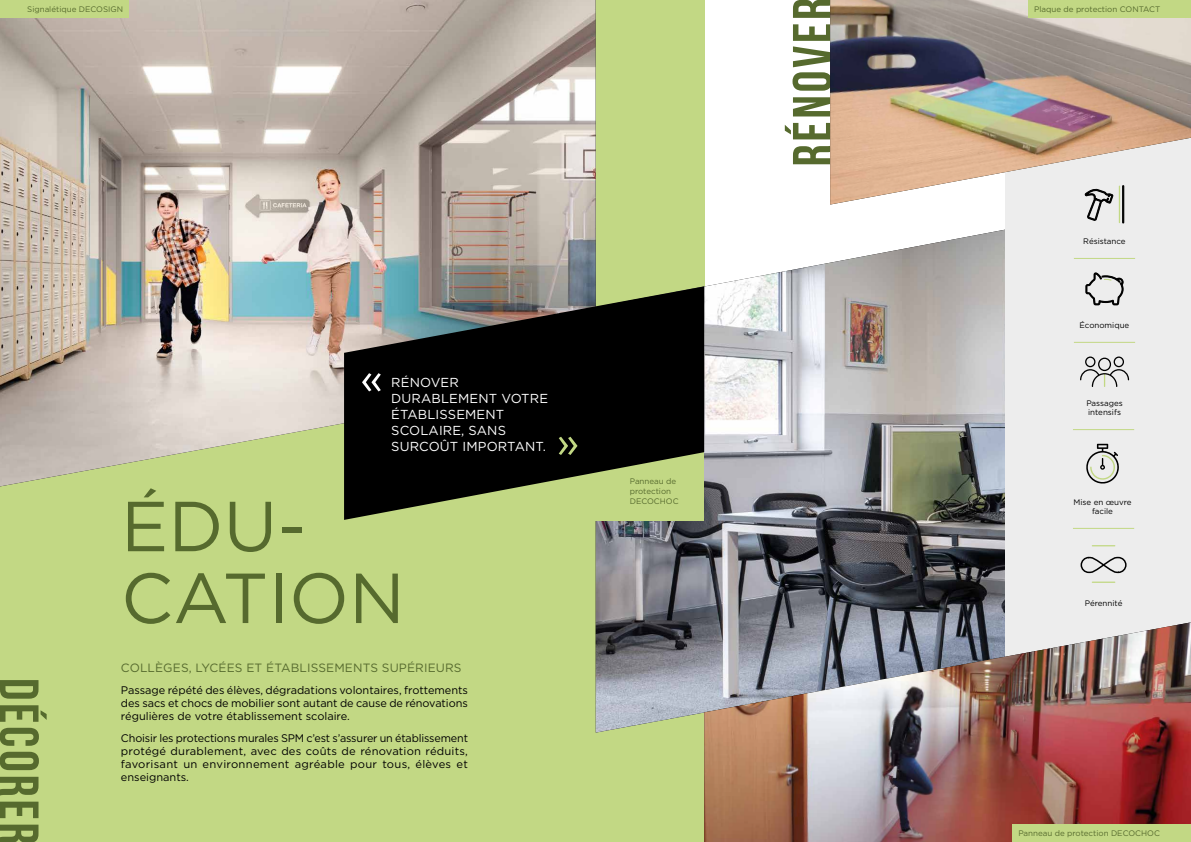
<style>
.page{position:relative;width:1191px;height:842px;background:#fff}
.page>*{position:absolute;margin:0;border:0;box-sizing:border-box;transform-origin:0 0}
.t1{font:70.6px/71.8px "Gotham";color:#566a2e}
.t2{font:55px "Bebas Neue";letter-spacing:.05em;color:#566a2e}
.t3{font:13px/16px "Gotham";letter-spacing:.01em;color:#fff}
.t4{font:12px "Gotham";letter-spacing:.01em;color:#566a2e}
.t5{font:11px/13.2px "Gotham";color:#000;text-align:justify}
.t6{font:8px/9.6px "Gotham";color:#566a2e}
.t7{font:8px/9.6px "Gotham";color:#000;text-align:center}
</style>
<div class="page">
<div style="left:0;top:0;width:704px;height:842px;background:#c2d884"></div>
<img style="left:596px;top:230px;width:409px;height:503px">
<div style="left:1005px;top:0;width:186px;height:842px;background:#ededed"></div>
<img style="left:830px;top:0;width:361px;height:205px">
<img style="left:0;top:0;width:596px;height:486px">
<svg style="left:344px;top:286px;width:360px;height:234px;fill:#000"></svg>
<img style="left:704px;top:622px;width:487px;height:220px">
<hr style="left:1073px;top:258px;width:62px;height:1px;background:#c2d884">
<hr style="left:1073px;top:342px;width:62px;height:1px;background:#c2d884">
<hr style="left:1073px;top:429px;width:61px;height:1px;background:#c2d884">
<hr style="left:1073px;top:528px;width:61px;height:1px;background:#c2d884">
<svg style="left:1085px;top:272px;width:38px;height:34px"></svg>
<div style="left:1122px;top:186px;width:1px;height:37px;border:1px solid #000"></div>
<svg style="left:1084px;top:189px;width:29px;height:32px"></svg>
<hr style="left:1118px;top:186px;width:2px;height:37px;background:#c2d884">
<svg style="left:1086px;top:444px;width:33px;height:40px"></svg>
<svg style="left:1080px;top:356px;width:49px;height:31px"></svg>
<div style="left:0;top:0;width:129px;height:18px;background:#c2d884"></div>
<div style="left:1012px;top:824px;width:179px;height:18px;background:#c2d884"></div>
<div style="left:1028px;top:0;width:163px;height:18px;background:#c2d884"></div>
<svg style="left:362px;top:373px;width:19px;height:18px"></svg>
<svg style="left:559px;top:437px;width:18px;height:18px"></svg>
<svg style="left:1092px;top:545px;width:22px;height:1px"></svg>
<svg style="left:1092px;top:582px;width:22px;height:1px"></svg>
<svg style="left:1080px;top:556px;width:47px;height:18px"></svg>
<p class="t6" style="left:27px;top:4px;width:97px">Signalétique DECOSIGN</p>
<h2 class="t2" style="left:49px;top:678px;width:168px;rotate:90deg">DÉCORER</h2>
<p class="t3" style="left:391px;top:374px;width:158px">RÉNOVER<br>DURABLEMENT VOTRE<br>ÉTABLISSEMENT<br>SCOLAIRE, SANS<br>SURCOÛT IMPORTANT.</p>
<h1 class="t1" style="left:121px;top:489px;width:285px">ÉDU-<br>CATION</h1>
<p class="t4" style="left:121px;top:660px;width:342px">COLLÈGES, LYCÉES ET ÉTABLISSEMENTS SUPÉRIEURS</p>
<p class="t5" style="left:121px;top:683px;width:348px">Passage répété des élèves, dégradations volontaires, frottements des sacs et chocs de mobilier sont autant de cause de rénovations régulières de votre établissement scolaire.</p>
<p class="t5" style="left:121px;top:731px;width:348px">Choisir les protections murales SPM c’est s’assurer un établissement protégé durablement, avec des coûts de rénovation réduits, favorisant un environnement agréable pour tous, élèves et enseignants.</p>
<p class="t6" style="left:630px;top:477px;width:50px">Panneau de protection<br>DECOCHOC</p>
<h2 class="t2" style="left:782px;top:166px;width:170px;rotate:-90deg">RÉNOVER</h2>
<p class="t6" style="left:1034px;top:4px;width:128px">Plaque de protection CONTACT</p>
<p class="t7" style="left:1083px;top:236px;width:44px">Résistance</p>
<p class="t7" style="left:1079px;top:320px;width:51px">Économique</p>
<p class="t7" style="left:1086px;top:398px;width:38px;text-align:left">Passages intensifs</p>
<p class="t7" style="left:1073px;top:497px;width:60px">Mise en œuvre facile</p>
<p class="t7" style="left:1084px;top:598px;width:39px">Pérennité</p>
<p class="t6" style="left:1018px;top:828px;width:143px">Panneau de protection DECOCHOC</p>
</div>
